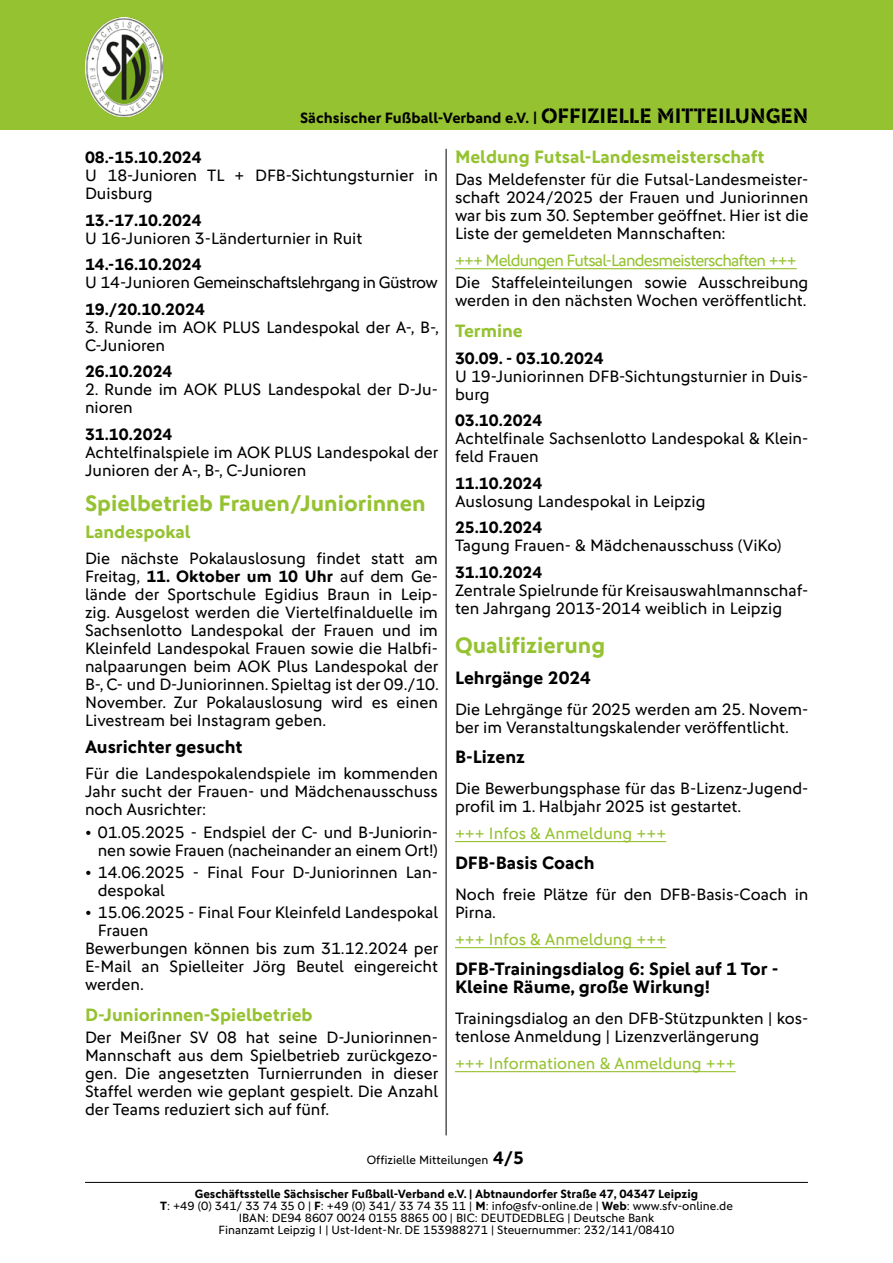
<style>
.page{position:relative;width:893px;height:1263px;background:#fff}
.page>*{position:absolute;margin:0;border:0;box-sizing:border-box;transform-origin:0 0}
.t1{font:700 22.5px "DFB Sans";color:#95c230}
.t2{font:700 18px/18px "DFB Sans";color:#000}
.t3{font:700 18px "DFB Sans";color:#95c230}
.t4{font:16.5px/18px "DFB Sans";color:#000}
.t5{font:700 16.5px "DFB Sans";color:#000}
.t6{font:16.5px "DFB Sans";letter-spacing:-.005em;color:#95c230}
.t7{font:16.5px "DFB Sans";letter-spacing:-.05em;color:#95c230}
.t8{font:16.5px "DFB Sans";letter-spacing:-.03em;color:#000}
.t9{font:700 15px "DFB Sans";color:#000}
.t10{font:12px/12px "DFB Sans";color:#000;text-align:center}
.s1{font-family:"DFB Stencil";font-weight:400}
.s2{font-family:"DFB Stencil";font-weight:400;font-size:21px}
.s3{font-weight:700}
.s4{font-weight:700;font-size:18px}
</style>
<div class="page">
<div style="left:0;top:0;width:893px;height:130px;background:#95c230"></div>
<img style="left:85px;top:18px;width:77px;height:98px">
<hr style="left:85px;top:1182px;width:723px;height:1px;background:#000">
<hr style="left:446px;top:149px;width:1px;height:986px;background:#000">
<hr style="left:455px;top:268px;width:342px;height:1px;background:#95c230">
<hr style="left:455px;top:841px;width:211px;height:1px;background:#95c230">
<hr style="left:455px;top:947px;width:211px;height:1px;background:#95c230">
<hr style="left:455px;top:1071px;width:281px;height:1px;background:#95c230">
<p class="t9" style="left:300px;top:109px;width:510px">Sächsischer Fußball-Verband e.V. <span class="s1">|</span> <span class="s2">OFFIZIELLE MITTEILUNGEN</span></p>
<p class="t5" style="left:85px;top:148px;width:118px">08.-15.10.2024</p>
<p class="t4" style="left:85px;top:166px;width:354px">U 18-Junioren TL + DFB-Sichtungsturnier in<br>Duisburg</p>
<p class="t5" style="left:85px;top:210px;width:118px">13.-17.10.2024</p>
<p class="t4" style="left:85px;top:229px;width:279px">U 16-Junioren 3-Länderturnier in Ruit</p>
<p class="t5" style="left:85px;top:255px;width:118px">14.-16.10.2024</p>
<p class="t8" style="left:85px;top:273px;width:354px">U 14-Junioren Gemeinschaftslehrgang in Güstrow</p>
<p class="t5" style="left:85px;top:299px;width:121px">19./20.10.2024</p>
<p class="t4" style="left:85px;top:318px;width:355px">3. Runde im AOK PLUS Landespokal der A-, B-,<br>C-Junioren</p>
<p class="t5" style="left:85px;top:362px;width:89px">26.10.2024</p>
<p class="t4" style="left:85px;top:380px;width:354px">2. Runde im AOK PLUS Landespokal der D-Ju&shy;nioren</p>
<p class="t5" style="left:85px;top:424px;width:89px">31.10.2024</p>
<p class="t4" style="left:85px;top:443px;width:355px">Achtelfinalspiele im AOK PLUS Landespokal der<br>Junioren der A-, B-, C-Junioren</p>
<h1 class="t1" style="left:85px;top:490px;width:342px">Spielbetrieb Frauen/Juniorinnen</h1>
<p class="t3" style="left:85px;top:521px;width:107px">Landespokal</p>
<p class="t4" style="left:85px;top:549px;width:355px;text-align:justify">Die nächste Pokalauslosung findet statt am Freitag, <span class="s3">11. Oktober um 10 Uhr</span> auf dem Ge&shy;lände der Sportschule Egidius Braun in Leip&shy;zig. Ausgelost werden die Viertelfinalduelle im Sachsenlotto Landespokal der Frauen und im Kleinfeld Landespokal Frauen sowie die Halbfi&shy;nalpaarungen beim AOK Plus Landespokal der B-, C- und D-Juniorinnen. Spieltag ist der 09./10.<br>November. Zur Pokalauslosung wird es einen Livestream bei Instagram geben.</p>
<p class="t2" style="left:85px;top:737px;width:159px">Ausrichter gesucht</p>
<p class="t4" style="left:85px;top:764px;width:354px;text-align:justify">Für die Landespokalendspiele im kommenden Jahr sucht der Frauen- und Mädchenausschuss noch Ausrichter:</p>
<p class="t4" style="left:85px;top:823px;width:354px;text-align:right">• 01.05.2025 - Endspiel der C- und B-Juniorin&shy;nen sowie Frauen (nacheinander an einem Ort!)</p>
<p class="t4" style="left:98px;top:863px;width:342px;text-indent:-13px">• 14.06.2025 - Final Four D-Juniorinnen Lan&shy;despokal</p>
<p class="t4" style="left:85px;top:903px;width:354px">• 15.06.2025 - Final Four Kleinfeld Landespokal</p>
<p class="t4" style="left:98px;top:921px;width:52px">Frauen</p>
<p class="t4" style="left:85px;top:939px;width:355px">Bewerbungen können bis zum 31.12.2024 per</p>
<p class="t4" style="left:85px;top:957px;width:354px">E-Mail an Spielleiter Jörg Beutel eingereicht</p>
<p class="t4" style="left:85px;top:975px;width:60px">werden.</p>
<p class="t3" style="left:85px;top:1004px;width:229px">D-Juniorinnen-Spielbetrieb</p>
<p class="t4" style="left:85px;top:1028px;width:355px;text-align:justify">Der Meißner SV 08 hat seine D-Juniorinnen-Mannschaft aus dem Spielbetrieb zurückgezo&shy;gen. Die angesetzten Turnierrunden in dieser Staffel werden wie geplant gespielt. Die Anzahl der Teams reduziert sich auf fünf.</p>
<p class="t3" style="left:455px;top:146px;width:311px">Meldung Futsal-Landesmeisterschaft</p>
<p class="t4" style="left:455px;top:170px;width:355px;text-align:justify">Das Meldefenster für die Futsal-Landesmeister&shy;schaft 2024/2025 der Frauen und Juniorinnen war bis zum 30. September geöffnet. Hier ist die Liste der gemeldeten Mannschaften:</p>
<p class="t7" style="left:455px;top:251px;width:343px">+++ Meldungen Futsal-Landesmeisterschaften +++</p>
<p class="t4" style="left:455px;top:273px;width:355px">Die Staffeleinteilungen sowie Ausschreibung werden in den nächsten Wochen veröffentlicht.</p>
<p class="t3" style="left:455px;top:320px;width:69px">Termine</p>
<p class="t5" style="left:455px;top:348px;width:150px">30.09. - 03.10.2024</p>
<p class="t4" style="left:455px;top:367px;width:355px">U 19-Juniorinnen DFB-Sichtungsturnier in Duis&shy;burg</p>
<p class="t5" style="left:455px;top:410px;width:89px">03.10.2024</p>
<p class="t4" style="left:455px;top:429px;width:355px">Achtelfinale Sachsenlotto Landespokal &amp; Klein&shy;feld Frauen</p>
<p class="t5" style="left:455px;top:473px;width:89px">11.10.2024</p>
<p class="t4" style="left:455px;top:492px;width:252px">Auslosung Landespokal in Leipzig</p>
<p class="t5" style="left:455px;top:517px;width:89px">25.10.2024</p>
<p class="t4" style="left:455px;top:536px;width:328px">Tagung Frauen- &amp; Mädchenausschuss (ViKo)</p>
<p class="t5" style="left:455px;top:562px;width:89px">31.10.2024</p>
<p class="t4" style="left:455px;top:581px;width:355px">Zentrale Spielrunde für Kreisauswahlmannschaf&shy;ten Jahrgang 2013-2014 weiblich in Leipzig</p>
<h1 class="t1" style="left:455px;top:632px;width:152px">Qualifizierung</h1>
<p class="t2" style="left:455px;top:668px;width:138px">Lehrgänge 2024</p>
<p class="t4" style="left:455px;top:700px;width:355px">Die Lehrgänge für 2025 werden am 25. Novem&shy;ber im Veranstaltungskalender veröffentlicht.</p>
<p class="t2" style="left:455px;top:748px;width:71px">B-Lizenz</p>
<p class="t4" style="left:455px;top:779px;width:355px">Die Bewerbungsphase für das B-Lizenz-Jugend&shy;profil im 1. Halbjahr 2025 ist gestartet.</p>
<p class="t6" style="left:455px;top:823px;width:213px">+++ Infos &amp; Anmeldung +++</p>
<p class="t2" style="left:455px;top:854px;width:141px">DFB-Basis Coach</p>
<p class="t4" style="left:455px;top:885px;width:355px">Noch freie Plätze für den DFB-Basis-Coach in<br>Pirna.</p>
<p class="t6" style="left:455px;top:929px;width:213px">+++ Infos &amp; Anmeldung +++</p>
<p class="t2" style="left:455px;top:960px;width:325px">DFB-Trainingsdialog 6: Spiel auf 1 Tor -<br>Kleine Räume, große Wirkung!</p>
<p class="t4" style="left:455px;top:1009px;width:355px">Trainingsdialog an den DFB-Stützpunkten | kos&shy;tenlose Anmeldung | Lizenzverlängerung</p>
<p class="t6" style="left:455px;top:1053px;width:282px">+++ Informationen &amp; Anmeldung +++</p>
<p class="t10" style="left:367px;top:1154px;width:159px">Offizielle Mitteilungen <span class="s4">4/5</span></p>
<p class="t10" style="left:160px;top:1188px;width:574px"><span class="s3">Geschäftsstelle Sächsischer Fußball-Verband e.V. | Abtnaundorfer Straße 47, 04347 Leipzig<br>T</span>: +49 (0) 341/ 33 74 35 0 | <span class="s3">F</span>: +49 (0) 341/ 33 74 35 11 | <span class="s3">M</span>: info@sfv-online.de | <span class="s3">Web</span>: www.sfv-online.de IBAN: DE94 8607 0024 0155 8865 00 | BIC: DEUTDEDBLEG | Deutsche Bank<br>Finanzamt Leipzig I | Ust-Ident-Nr. DE 153988271 | Steuernummer: 232/141/08410</p>
</div>
